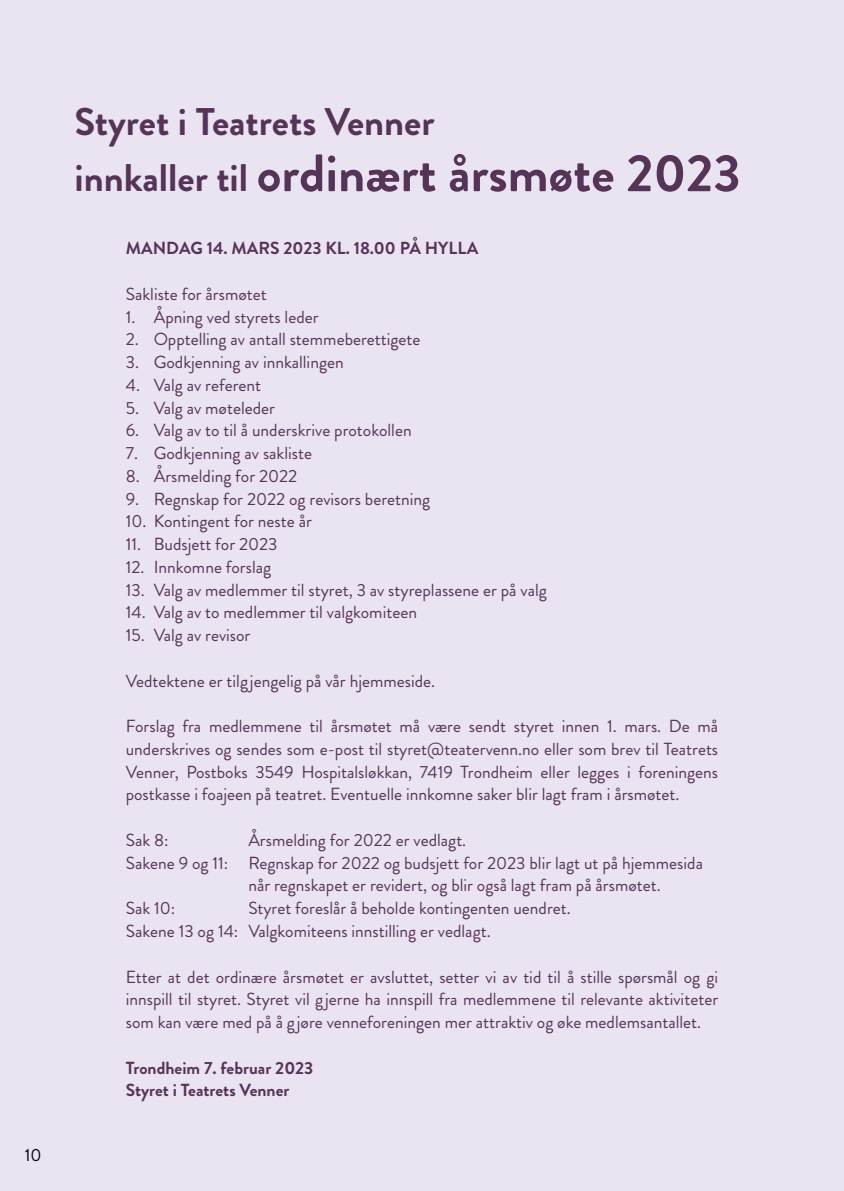
<style>
.page{position:relative;width:844px;height:1191px;background:#fff}
.page>*{position:absolute;margin:0;border:0;box-sizing:border-box;transform-origin:0 0}
.t1{font:700 52.5px "Brandon Grotesque";color:#563458}
.t2{font:700 38.5px "Brandon Grotesque";color:#563458}
.t3{font:17.5px/22.8px "Brandon Grotesque";color:#563458;text-align:justify}
.t4{font:700 17.5px/22.8px "Brandon Grotesque";color:#563458}
.t5{font:17.5px "Brandon Grotesque";color:#000}
.s1{font-size:38.5px}
</style>
<div class="page">
<div style="left:0;top:0;width:843px;height:1191px;background:#eae3f2"></div>
<p class="t5" style="left:25px;top:1143px;width:18px">10</p>
<h2 class="t2" style="left:74px;top:95px;width:361px">Styret i Teatrets Venner</h2>
<h1 class="t1" style="left:74px;top:136px;width:667px"><span class="s1">innkaller til</span> ordinært årsmøte 2023</h1>
<p class="t4" style="left:126px;top:237px;width:354px">MANDAG 14. MARS 2023 KL. 18.00 PÅ HYLLA</p>
<p class="t3" style="left:126px;top:283px;width:142px">Sakliste for årsmøtet</p>
<p class="t3" style="left:126px;top:305px;width:194px">1. Åpning ved styrets leder</p>
<p class="t3" style="left:126px;top:328px;width:296px">2. Opptelling av antall stemmeberettigete</p>
<p class="t3" style="left:126px;top:351px;width:219px">3. Godkjenning av innkallingen</p>
<p class="t3" style="left:126px;top:374px;width:137px">4. Valg av referent</p>
<p class="t3" style="left:126px;top:396px;width:151px">5. Valg av møteleder</p>
<p class="t3" style="left:126px;top:419px;width:287px">6. Valg av to til å underskrive protokollen</p>
<p class="t3" style="left:126px;top:442px;width:188px">7. Godkjenning av sakliste</p>
<p class="t3" style="left:126px;top:465px;width:173px">8. Årsmelding for 2022</p>
<p class="t3" style="left:126px;top:487px;width:306px">9. Regnskap for 2022 og revisors beretning</p>
<p class="t3" style="left:126px;top:510px;width:187px">10. Kontingent for neste år</p>
<p class="t3" style="left:126px;top:533px;width:153px">11. Budsjett for 2023</p>
<p class="t3" style="left:126px;top:556px;width:147px">12. Innkomne forslag</p>
<p class="t3" style="left:126px;top:578px;width:422px">13. Valg av medlemmer til styret, 3 av styreplassene er på valg</p>
<p class="t3" style="left:126px;top:601px;width:293px">14. Valg av to medlemmer til valgkomiteen</p>
<p class="t3" style="left:126px;top:624px;width:126px">15. Valg av revisor</p>
<p class="t3" style="left:126px;top:669px;width:311px">Vedtektene er tilgjengelig på vår hjemmeside.</p>
<p class="t3" style="left:126px;top:715px;width:593px">Forslag fra medlemmene til årsmøtet må være sendt styret innen 1. mars. De må underskrives og sendes som e-post til styret@teatervenn.no eller som brev til Teatrets Venner, Postboks 3549 Hospitalsløkkan, 7419 Trondheim eller legges i foreningens postkasse i foajeen på teatret. Eventuelle innkomne saker blir lagt fram i årsmøtet.</p>
<p class="t3" style="left:126px;top:829px;width:44px">Sak 8:</p>
<p class="t3" style="left:248px;top:829px;width:219px">Årsmelding for 2022 er vedlagt.</p>
<p class="t3" style="left:126px;top:851px;width:578px">Sakene 9 og 11: Regnskap for 2022 og budsjett for 2023 blir lagt ut på hjemmesida</p>
<p class="t3" style="left:248px;top:874px;width:414px">når regnskapet er revidert, og blir også lagt fram på årsmøtet.</p>
<p class="t3" style="left:126px;top:897px;width:51px">Sak 10:</p>
<p class="t3" style="left:126px;top:897px;width:446px;text-indent:122px">Styret foreslår å beholde kontingenten uendret.<br>Sakene 13 og 14: Valgkomiteens innstilling er vedlagt.</p>
<p class="t3" style="left:126px;top:965px;width:593px">Etter at det ordinære årsmøtet er avsluttet, setter vi av tid til å stille spørsmål og gi innspill til styret. Styret vil gjerne ha innspill fra medlemmene til relevante aktiviteter som kan være med på å gjøre venneforeningen mer attraktiv og øke medlemsantallet.</p>
<p class="t4" style="left:126px;top:1056px;width:189px">Trondheim 7. februar 2023<br>Styret i Teatrets Venner</p>
</div>
